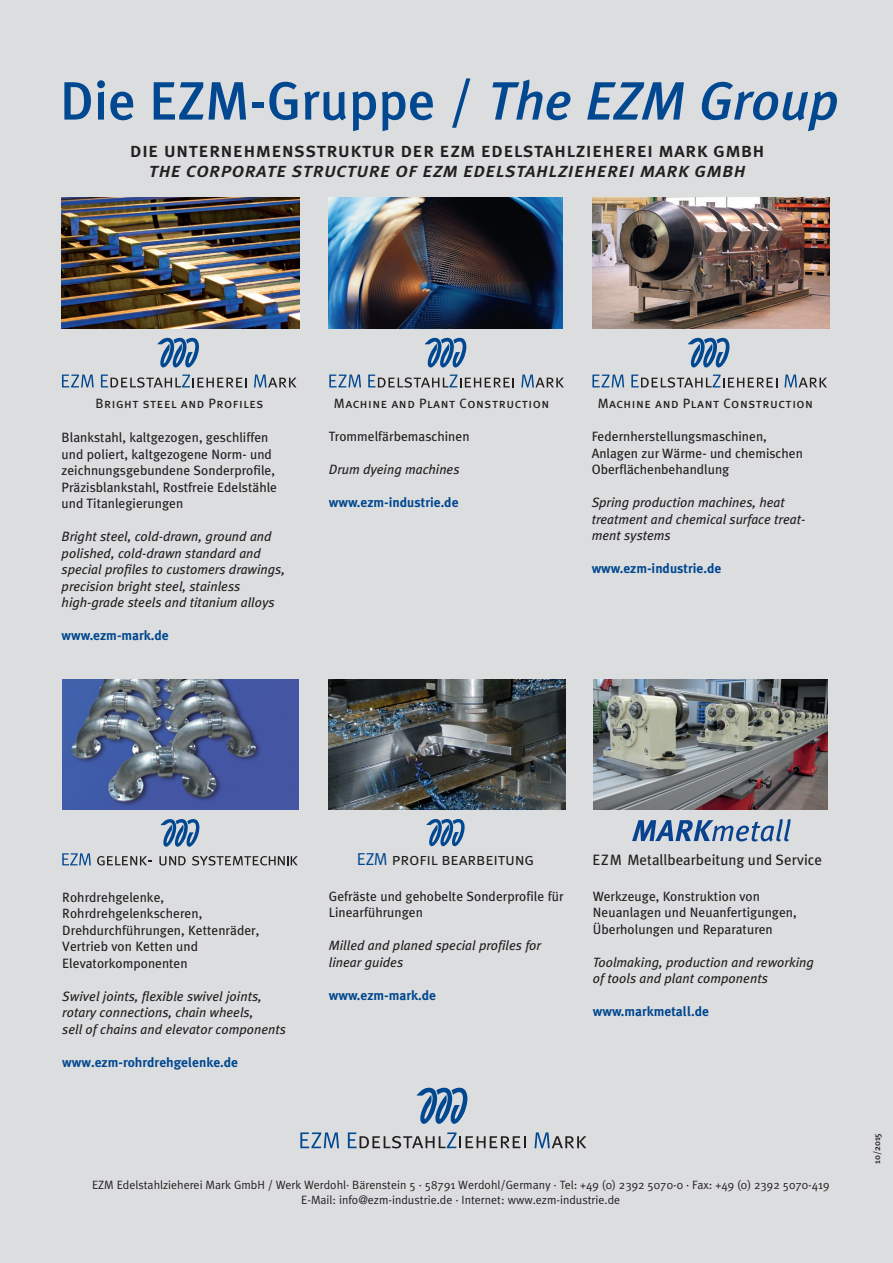
<style>
.page{position:relative;width:893px;height:1263px;background:#fff}
.page>*{position:absolute;margin:0;border:0;box-sizing:border-box;transform-origin:0 0}
.t1{font:500 54px "Meta Plus";color:#014890}
.t2{font:21px "Meta Plus Medium Caps";letter-spacing:.01em;color:#231f20}
.t3{font:italic 21px "Meta Plus Medium Caps";letter-spacing:.01em;color:#231f20}
.t4{font:17.25px "Meta Plus Normal Caps";letter-spacing:-.015em;color:#231f20}
.t5{font:15px "Meta Plus";color:#231f20}
.t6{font:13.5px/16.5px "Meta Plus";color:#231f20}
.t7{font:italic 13.5px/16.5px "Meta Plus";color:#231f20}
.t8{font:700 13.5px "Meta Plus";color:#014890}
.t9{font:13.5px "Meta Plus Book Caps";letter-spacing:.04em;color:#231f20}
.t10{font:12px/14.4px "Meta Plus Normal";color:#231f20;text-align:center}
.t11{font:500 9px "Meta Plus";color:#231f20}
.s1{font-style:italic}
.s2{color:#014890}
</style>
<div class="page">
<div style="left:0;top:0;width:892px;height:1263px;background:#dcdddf"></div>
<hr style="left:892px;top:0;width:1px;height:1263px;background:#dcdddf">
<img style="left:328px;top:198px;width:234px;height:130px">
<img style="left:61px;top:198px;width:239px;height:130px">
<svg style="left:62px;top:375px;width:32px;height:12px"></svg>
<svg style="left:101px;top:375px;width:146px;height:13px"></svg>
<svg style="left:254px;top:375px;width:43px;height:12px"></svg>
<svg style="left:157px;top:337px;width:42px;height:31px"></svg>
<svg style="left:329px;top:375px;width:32px;height:12px"></svg>
<svg style="left:368px;top:375px;width:146px;height:13px"></svg>
<svg style="left:521px;top:375px;width:43px;height:12px"></svg>
<svg style="left:425px;top:337px;width:42px;height:31px"></svg>
<svg style="left:592px;top:375px;width:32px;height:12px"></svg>
<svg style="left:631px;top:375px;width:146px;height:13px"></svg>
<svg style="left:784px;top:375px;width:43px;height:12px"></svg>
<svg style="left:688px;top:337px;width:42px;height:31px"></svg>
<img style="left:592px;top:198px;width:237px;height:130px">
<img style="left:62px;top:679px;width:237px;height:131px">
<svg style="left:161px;top:819px;width:39px;height:28px"></svg>
<svg style="left:62px;top:853px;width:29px;height:12px"></svg>
<svg style="left:97px;top:856px;width:55px;height:9px"></svg>
<svg style="left:159px;top:856px;width:27px;height:9px"></svg>
<svg style="left:192px;top:856px;width:106px;height:9px"></svg>
<svg style="left:426px;top:819px;width:39px;height:28px"></svg>
<img style="left:593px;top:679px;width:234px;height:131px">
<svg style="left:632px;top:819px;width:159px;height:22px"></svg>
<svg style="left:300px;top:1132px;width:39px;height:16px"></svg>
<svg style="left:348px;top:1132px;width:178px;height:16px"></svg>
<svg style="left:534px;top:1132px;width:52px;height:16px"></svg>
<svg style="left:417px;top:1087px;width:51px;height:37px"></svg>
<img style="left:328px;top:679px;width:237px;height:131px">
<h1 class="t1" style="left:60px;top:70px;width:780px">Die EZM-Gruppe / <span class="s1">The EZM Group</span></h1>
<h2 class="t2" style="left:130px;top:138px;width:636px">die unternehmensstruktur der ezm edelstahlzieherei mark gmbh</h2>
<h2 class="t3" style="left:149px;top:157px;width:599px">the corporate structure of ezm edelstahlzieherei mark gmbh</h2>
<p class="t9" style="left:96px;top:396px;width:170px">Bright steel and Profiles</p>
<p class="t9" style="left:334px;top:396px;width:217px">Machine and Plant Construction</p>
<p class="t6" style="left:62px;top:429px;width:217px">Blankstahl, kaltgezogen, geschliffen und poliert, kaltgezogene Norm- und zeichnungsgebundene Sonderprofile, Präzisblankstahl, Rostfreie Edelstähle und Titanlegierungen</p>
<p class="t7" style="left:62px;top:528px;width:225px">Bright steel, cold-drawn, ground and polished, cold-drawn standard and special profiles to customers drawings, precision bright steel, stainless high-grade steels and titanium alloys</p>
<p class="t8" style="left:62px;top:628px;width:109px">www.ezm-mark.de</p>
<p class="t6" style="left:329px;top:428px;width:142px">Trommelfärbemaschinen</p>
<p class="t7" style="left:329px;top:461px;width:132px">Drum dyeing machines</p>
<p class="t8" style="left:329px;top:495px;width:131px">www.ezm-industrie.de</p>
<p class="t9" style="left:598px;top:395px;width:217px">Machine and Plant Construction</p>
<p class="t6" style="left:592px;top:428px;width:213px">Federnherstellungsmaschinen,<br>Anlagen zur Wärme- und chemischen<br>Oberflächenbehandlung</p>
<p class="t7" style="left:592px;top:494px;width:215px">Spring production machines, heat treatment and chemical surface treat&shy;ment systems</p>
<p class="t8" style="left:592px;top:560px;width:131px">www.ezm-industrie.de</p>
<p class="t6" style="left:62px;top:888px;width:199px">Rohrdrehgelenke,<br>Rohrdrehgelenkscheren,<br>Drehdurchführungen, Kettenräder,<br>Vertrieb von Ketten und<br>Elevatorkomponenten</p>
<p class="t7" style="left:62px;top:987px;width:225px">Swivel joints, flexible swivel joints, rotary connections, chain wheels,<br>sell of chains and elevator components</p>
<p class="t8" style="left:62px;top:1054px;width:177px">www.ezm-rohrdrehgelenke.de</p>
<p class="t4" style="left:357px;top:848px;width:179px"><span class="s2">EZM</span> profil bearbeitung</p>
<p class="t6" style="left:329px;top:888px;width:236px">Gefräste und gehobelte Sonderprofile für<br>Linearführungen</p>
<p class="t7" style="left:329px;top:937px;width:214px">Milled and planed special profiles for linear guides</p>
<p class="t8" style="left:329px;top:987px;width:109px">www.ezm-mark.de</p>
<p class="t5" style="left:592px;top:851px;width:231px">E Z M Metallbearbeitung und Service</p>
<p class="t6" style="left:593px;top:888px;width:205px">Werkzeuge, Konstruktion von<br>Neuanlagen und Neuanfertigungen,<br>Überholungen und Reparaturen</p>
<p class="t7" style="left:593px;top:954px;width:223px">Toolmaking, production and reworking of tools and plant components</p>
<p class="t8" style="left:593px;top:1004px;width:118px">www.markmetall.de</p>
<p class="t10" style="left:92px;top:1178px;width:739px">EZM Edelstahlzieherei Mark GmbH / Werk Werdohl· Bärenstein 5 · 58791 Werdohl/Germany · Tel: +49 (0) 2392 5070-0 · Fax: +49 (0) 2392 5070-419<br>E-Mail: info@ezm-industrie.de · Internet: www.ezm-industrie.de</p>
<p class="t11" style="left:872px;top:1164px;width:32px;rotate:-90deg">10/2015</p>
</div>
